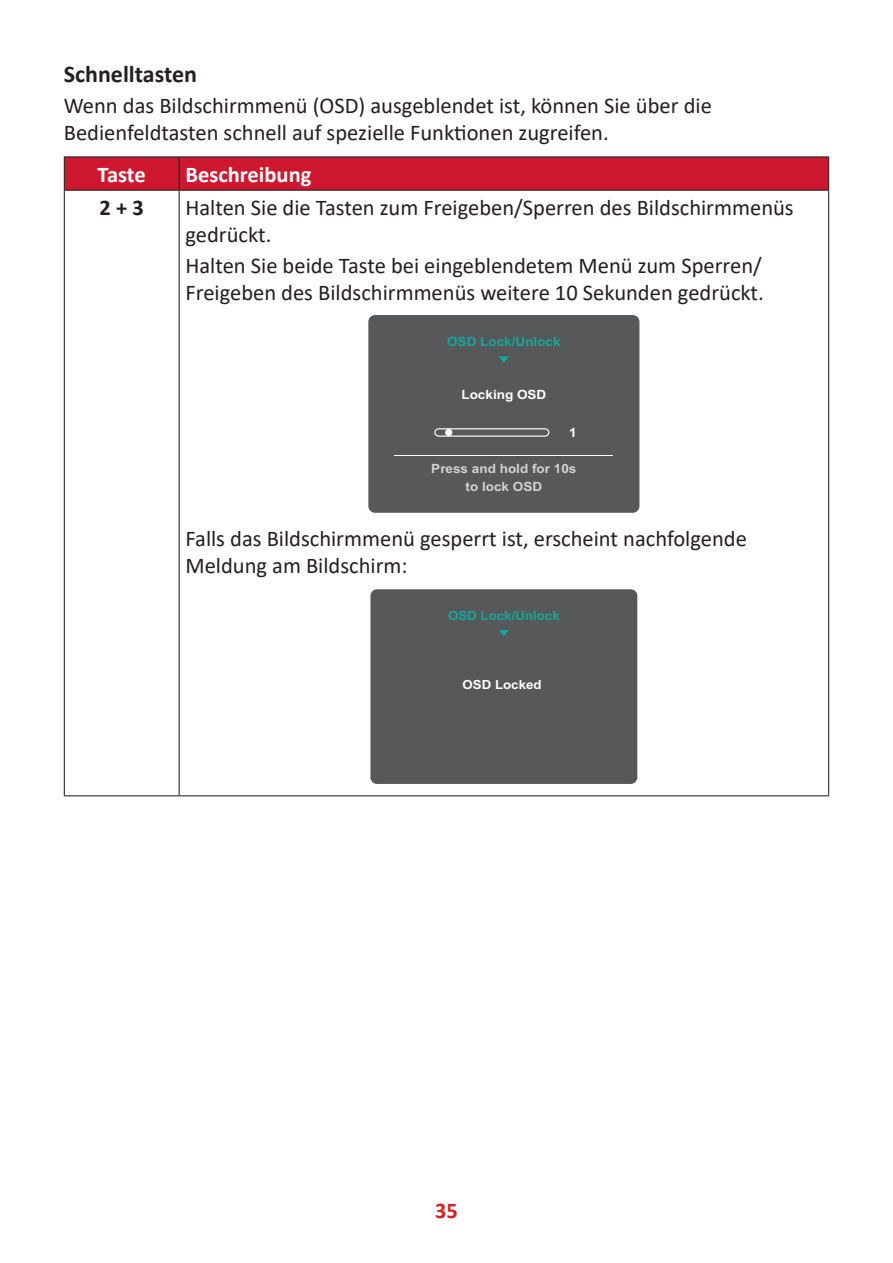
<style>
.page{position:relative;width:893px;height:1263px;background:#fff}
.page>*{position:absolute;margin:0;border:0;box-sizing:border-box;transform-origin:0 0}
.t1{font:700 24px "Calibri";color:#231f20}
.t2{font:22.5px/27px "Calibri";color:#231f20}
.t3{font:700 22.5px "Calibri";color:#fff}
.t4{font:700 22.5px "Calibri";color:#231f20}
.t5{font:700 22.5px "Calibri";color:#d1232a}
.t6{font:700 12.75px/17.5px "Arial";color:#d1d2d4;text-align:center;scale:1.06 1}
.t7{font:700 12.75px "Arial";color:#12a79d;scale:1.06 1}
.t8{font:700 12.75px "Arial";color:#fff;scale:1.06 1}
.t9{font:700 12.6px "Arial";color:#12a79d;scale:1.06 1}
.t10{font:700 12.6px "Arial";color:#fff;scale:1.06 1}
</style>
<div class="page">
<div style="left:65px;top:157px;width:763px;height:33px;background:#ce182f"></div>
<hr style="left:64px;top:156px;width:115px;height:1px;background:#231f20">
<hr style="left:64px;top:157px;width:1px;height:33px;background:#231f20">
<hr style="left:179px;top:156px;width:650px;height:1px;background:#231f20">
<hr style="left:179px;top:157px;width:1px;height:33px;background:#231f20">
<hr style="left:828px;top:157px;width:1px;height:33px;background:#231f20">
<hr style="left:64px;top:190px;width:115px;height:1px;background:#231f20">
<hr style="left:64px;top:191px;width:1px;height:604px;background:#231f20">
<hr style="left:179px;top:190px;width:650px;height:1px;background:#231f20">
<hr style="left:179px;top:191px;width:1px;height:604px;background:#231f20">
<hr style="left:828px;top:191px;width:1px;height:604px;background:#231f20">
<hr style="left:64px;top:795px;width:115px;height:1px;background:#231f20">
<hr style="left:179px;top:795px;width:650px;height:1px;background:#231f20">
<div style="left:368px;top:315px;width:271px;height:198px;background:#57585a;border-radius:7px"></div>
<hr style="left:395px;top:455px;width:218px;height:1px;background:#fff">
<div style="left:434px;top:428px;width:115px;height:9px;border:1px solid #fff;border-radius:4px"></div>
<div style="left:445px;top:429px;width:7px;height:7px;background:#fff;border-radius:50%"></div>
<svg style="left:499px;top:356px;width:10px;height:7px"></svg>
<div style="left:370px;top:589px;width:267px;height:195px;background:#57585a;border-radius:7px"></div>
<svg style="left:499px;top:630px;width:10px;height:6px"></svg>
<p class="t1" style="left:64px;top:57px;width:135px">Schnelltasten</p>
<p class="t2" style="left:64px;top:91px;width:650px">Wenn das Bildschirmmenü (OSD) ausgeblendet ist, können Sie über die<br>Bedienfeldtasten schnell auf spezielle Funktionen zugreifen.</p>
<p class="t3" style="left:98px;top:158px;width:50px">Taste</p>
<p class="t3" style="left:185px;top:158px;width:127px">Beschreibung</p>
<p class="t4" style="left:100px;top:192px;width:46px">2 + 3</p>
<p class="t2" style="left:185px;top:193px;width:610px">Halten Sie die Tasten zum Freigeben/Sperren des Bildschirmmenüs gedrückt.</p>
<p class="t2" style="left:185px;top:252px;width:580px">Halten Sie beide Taste bei eingeblendetem Menü zum Sperren/<br>Freigeben des Bildschirmmenüs weitere 10 Sekunden gedrückt.</p>
<p class="t7" style="left:447px;top:332px;width:109px">OSD Lock/Unlock</p>
<p class="t8" style="left:461px;top:385px;width:82px">Locking OSD</p>
<p class="t8" style="left:569px;top:423px;width:9px">1</p>
<p class="t6" style="left:431px;top:460px;width:138px">Press and hold for 10s to lock OSD</p>
<p class="t2" style="left:185px;top:524px;width:563px">Falls das Bildschirmmenü gesperrt ist, erscheint nachfolgende<br>Meldung am Bildschirm:</p>
<p class="t9" style="left:448px;top:606px;width:107px">OSD Lock/Unlock</p>
<p class="t10" style="left:462px;top:676px;width:76px">OSD Locked</p>
<p class="t5" style="left:435px;top:1194px;width:24px">35</p>
</div>
